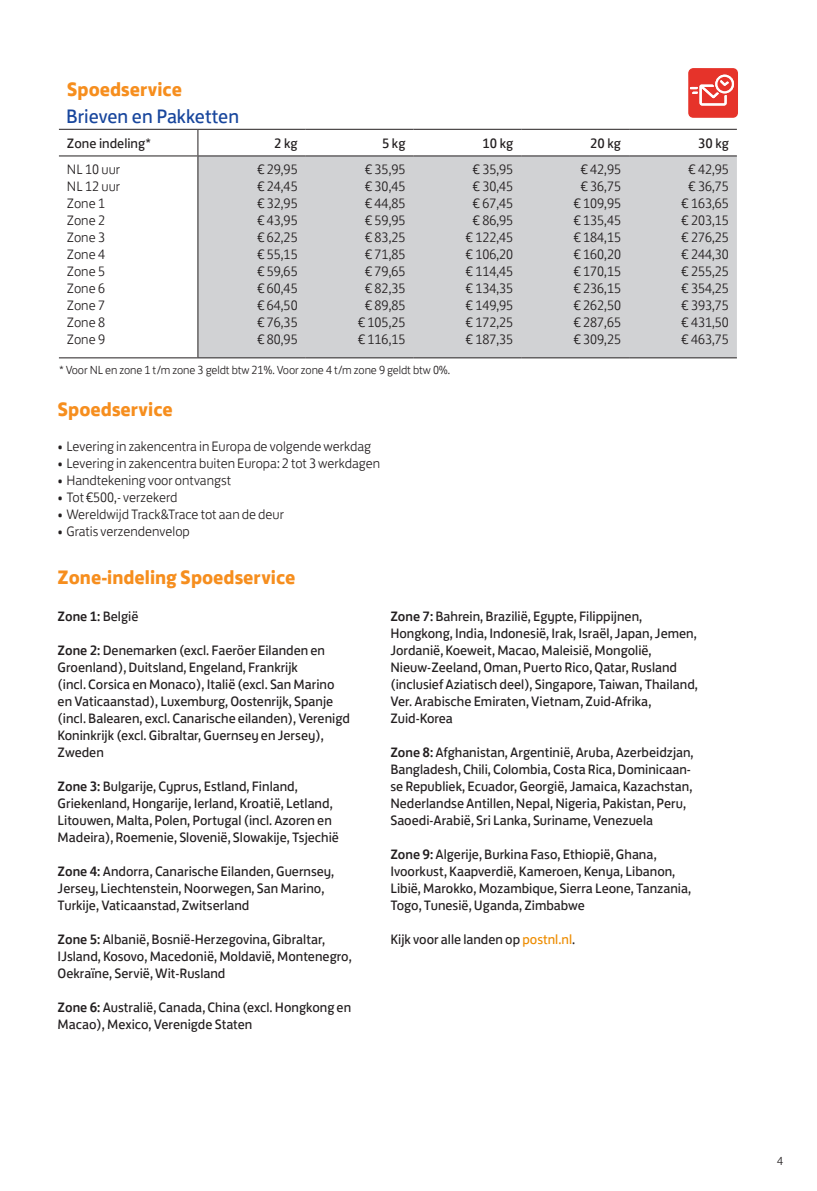
<style>
.page{position:relative;width:817px;height:1191px;background:#fff}
.page>*{position:absolute;margin:0;border:0;box-sizing:border-box;transform-origin:0 0}
.t1{font:700 20px "Post NL";color:#f68e1e}
.t2{font:20px "Post NL";color:#18469d}
.t3{font:14px/17px "Post NL";color:#231f20}
.t4{font:300 14px/17px "Post NL";color:#231f20;text-align:center}
.t5{font:500 14px "Post NL";color:#231f20}
.t6{font:300 12px "Post NL";letter-spacing:-.01em;color:#231f20}
.s1{font-weight:400}
.s2{font-weight:500}
.s3{color:#ed8c00}
</style>
<div class="page">
<svg style="left:688px;top:68px;width:49px;height:50px;background:#ea5850"></svg>
<div style="left:198px;top:156px;width:538px;height:201px;background:#d1d2d4"></div>
<svg style="left:197px;top:130px;width:1px;height:25px"></svg>
<hr style="left:59px;top:155px;width:139px;height:1px;background:#231f20">
<hr style="left:197px;top:156px;width:1px;height:201px;background:#231f20">
<hr style="left:198px;top:155px;width:107px;height:1px;background:#231f20">
<hr style="left:305px;top:155px;width:108px;height:1px;background:#231f20">
<hr style="left:413px;top:155px;width:108px;height:1px;background:#231f20">
<hr style="left:521px;top:155px;width:108px;height:1px;background:#231f20">
<hr style="left:629px;top:155px;width:107px;height:1px;background:#231f20">
<hr style="left:305px;top:357px;width:108px;height:1px;background:#231f20">
<hr style="left:413px;top:357px;width:108px;height:1px;background:#231f20">
<hr style="left:521px;top:357px;width:108px;height:1px;background:#231f20">
<hr style="left:629px;top:357px;width:107px;height:1px;background:#231f20">
<hr style="left:198px;top:129px;width:107px;height:1px;background:#231f20">
<hr style="left:305px;top:129px;width:108px;height:1px;background:#231f20">
<hr style="left:413px;top:129px;width:108px;height:1px;background:#231f20">
<hr style="left:521px;top:129px;width:108px;height:1px;background:#231f20">
<hr style="left:629px;top:129px;width:107px;height:1px;background:#231f20">
<hr style="left:59px;top:129px;width:139px;height:1px;background:#231f20">
<hr style="left:59px;top:357px;width:139px;height:1px;background:#231f20">
<hr style="left:198px;top:357px;width:107px;height:1px;background:#231f20">
<h1 class="t1" style="left:67px;top:73px;width:117px">Spoedservice</h1>
<p class="t3" style="left:67px;top:133px;width:85px">Zone indeling*</p>
<p class="t3" style="left:274px;top:133px;width:25px">2 kg</p>
<p class="t3" style="left:382px;top:133px;width:25px">5 kg</p>
<p class="t3" style="left:482px;top:133px;width:32px">10 kg</p>
<p class="t3" style="left:590px;top:133px;width:32px">20 kg</p>
<p class="t3" style="left:698px;top:133px;width:32px">30 kg</p>
<p class="t4" style="left:67px;top:160px;width:55px;text-align:left">NL 10 uur<br>NL 12 uur<br>Zone 1<br>Zone 2<br>Zone 3<br>Zone 4<br>Zone 5<br>Zone 6<br>Zone 7<br>Zone 8<br>Zone 9</p>
<p class="t4" style="left:257px;top:160px;width:42px;text-align:justify">€ 29,95 € 24,45 € 32,95 € 43,95 € 62,25 € 55,15 € 59,65 € 60,45 € 64,50 € 76,35 € 80,95</p>
<p class="t4" style="left:358px;top:160px;width:49px">€ 35,95 € 30,45 € 44,85 € 59,95 € 83,25 € 71,85 € 79,65 € 82,35 € 89,85 € 105,25 € 116,15</p>
<p class="t4" style="left:466px;top:160px;width:49px">€ 35,95 € 30,45 € 67,45 € 86,95 € 122,45 € 106,20 € 114,45 € 134,35 € 149,95 € 172,25 € 187,35</p>
<p class="t4" style="left:573px;top:160px;width:49px">€ 42,95 € 36,75 € 109,95 € 135,45 € 184,15 € 160,20 € 170,15 € 236,15 € 262,50 € 287,65 € 309,25</p>
<p class="t4" style="left:681px;top:160px;width:49px">€ 42,95 € 36,75 € 163,65 € 203,15 € 276,25 € 244,30 € 255,25 € 354,25 € 393,75 € 431,50 € 463,75</p>
<h1 class="t2" style="left:66px;top:100px;width:174px">Brieven en Pakketten</h1>
<p class="t6" style="left:59px;top:361px;width:392px">* Voor NL en zone 1 t/m zone 3 geldt btw 21%. Voor zone 4 t/m zone 9 geldt btw 0%.</p>
<h1 class="t1" style="left:58px;top:392px;width:117px">Spoedservice</h1>
<p class="t4" style="left:58px;top:436px;width:315px">• Levering in zakencentra in Europa de volgende werkdag</p>
<p class="t4" style="left:58px;top:453px;width:324px">• Levering in zakencentra buiten Europa: 2 tot 3 werkdagen</p>
<p class="t4" style="left:58px;top:470px;width:175px">• Handtekening voor ontvangst</p>
<p class="t4" style="left:58px;top:487px;width:121px">• Tot €500,- verzekerd</p>
<p class="t4" style="left:58px;top:504px;width:227px">• Wereldwijd Track&amp;Trace tot aan de deur</p>
<p class="t4" style="left:58px;top:521px;width:133px">• Gratis verzendenvelop</p>
<h1 class="t1" style="left:58px;top:560px;width:239px">Zone-indeling Spoedservice</h1>
<p class="t5" style="left:58px;top:605px;width:82px">Zone 1: <span class="s1">België</span></p>
<p class="t3" style="left:58px;top:640px;width:294px"><span class="s2">Zone 2:</span> Denemarken (excl. Faeröer Eilanden en Groenland), Duitsland, Engeland, Frankrijk<br>(incl. Corsica en Monaco), Italië (excl. San Marino en Vaticaanstad), Luxemburg, Oostenrijk, Spanje (incl. Balearen, excl. Canarische eilanden), Verenigd Koninkrijk (excl. Gibraltar, Guernsey en Jersey), Zweden</p>
<p class="t3" style="left:58px;top:776px;width:283px"><span class="s2">Zone 3:</span> Bulgarije, Cyprus, Estland, Finland, Griekenland, Hongarije, Ierland, Kroatië, Letland, Litouwen, Malta, Polen, Portugal (incl. Azoren en Madeira), Roemenie, Slovenië, Slowakije, Tsjechië</p>
<p class="t3" style="left:58px;top:862px;width:278px"><span class="s2">Zone 4:</span> Andorra, Canarische Eilanden, Guernsey,<br>Jersey, Liechtenstein, Noorwegen, San Marino,<br>Turkije, Vaticaanstad, Zwitserland</p>
<p class="t3" style="left:58px;top:930px;width:295px"><span class="s2">Zone 5:</span> Albanië, Bosnië-Herzegovina, Gibraltar,<br>IJsland, Kosovo, Macedonië, Moldavië, Montenegro,<br>Oekraïne, Servië, Wit-Rusland</p>
<p class="t3" style="left:58px;top:998px;width:295px"><span class="s2">Zone 6:</span> Australië, Canada, China (excl. Hongkong en<br>Macao), Mexico, Verenigde Staten</p>
<p class="t3" style="left:390px;top:606px;width:309px"><span class="s2">Zone 7:</span> Bahrein, Brazilië, Egypte, Filippijnen, Hongkong, India, Indonesië, Irak, Israël, Japan, Jemen, Jordanië, Koeweit, Macao, Maleisië, Mongolië, Nieuw-Zeeland, Oman, Puerto Rico, Qatar, Rusland (inclusief Aziatisch deel), Singapore, Taiwan, Thailand, Ver. Arabische Emiraten, Vietnam, Zuid-Afrika, Zuid-Korea</p>
<p class="t3" style="left:390px;top:743px;width:305px"><span class="s2">Zone 8:</span> Afghanistan, Argentinië, Aruba, Azerbeidzjan, Bangladesh, Chili, Colombia, Costa Rica, Dominicaan&shy;se Republiek, Ecuador, Georgië, Jamaica, Kazachstan, Nederlandse Antillen, Nepal, Nigeria, Pakistan, Peru, Saoedi-Arabië, Sri Lanka, Suriname, Venezuela</p>
<p class="t3" style="left:390px;top:845px;width:302px"><span class="s2">Zone 9:</span> Algerije, Burkina Faso, Ethiopië, Ghana, Ivoorkust, Kaapverdië, Kameroen, Kenya, Libanon, Libië, Marokko, Mozambique, Sierra Leone, Tanzania, Togo, Tunesië, Uganda, Zimbabwe</p>
<p class="t3" style="left:390px;top:930px;width:186px">Kijk voor alle landen op <span class="s3">postnl.nl</span>.</p>
<p class="t6" style="left:777px;top:1151px;width:8px">4</p>
</div>
